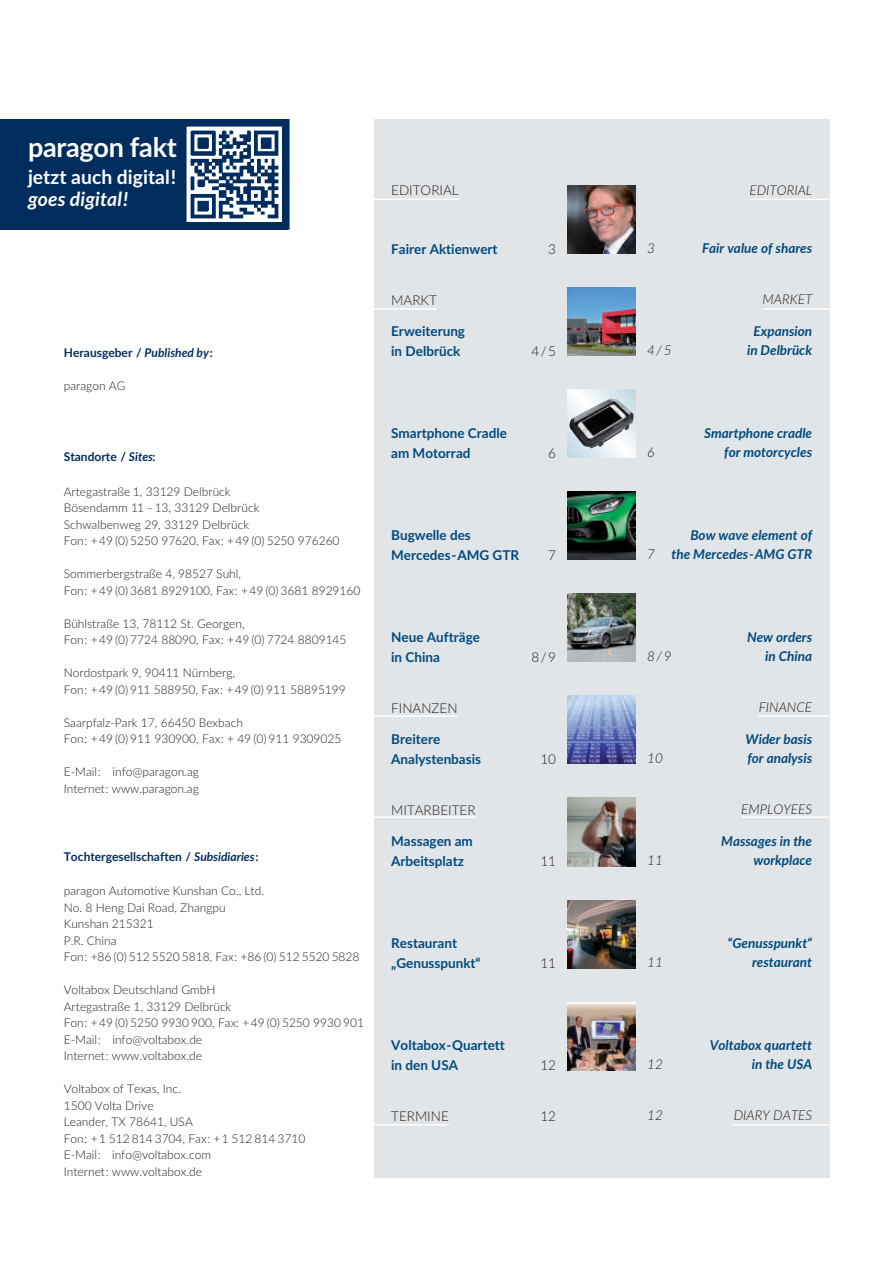
<style>
.page{position:relative;width:893px;height:1263px;background:#fff}
.page>*{position:absolute;margin:0;border:0;box-sizing:border-box;transform-origin:0 0}
.t1{font:700 27px "Lato";letter-spacing:-.01em;color:#fff}
.t2{font:700 19.35px "Lato";color:#fff}
.t3{font:italic 700 19.35px "Lato";letter-spacing:.005em;color:#fff}
.t4{font:italic 700 13.5px/19.5px "Lato";color:#004a7f;text-align:right}
.t5{font:700 13.5px/19.5px "Lato";color:#004a7f}
.t6{font:italic 300 13.5px "Lato";color:#231f20}
.t7{font:300 13.5px "Lato";color:#231f20}
.t8{font:300 12px/16.5px "Lato";color:#231f20}
.t9{font:700 12px "Lato";color:#002d5e}
.s1{font-style:italic}
.s2{font-weight:300;color:#231f20}
</style>
<div class="page">
<div style="left:374px;top:119px;width:455px;height:1059px;background:#e1e5e7"></div>
<img style="left:568px;top:288px;width:68px;height:68px">
<svg style="left:568px;top:390px;width:68px;height:68px"></svg>
<img style="left:622px;top:404px;width:12px;height:19px">
<img style="left:568px;top:492px;width:68px;height:68px">
<img style="left:568px;top:594px;width:68px;height:68px">
<img style="left:568px;top:696px;width:68px;height:68px">
<img style="left:568px;top:798px;width:68px;height:68px">
<img style="left:568px;top:900px;width:68px;height:68px">
<img style="left:568px;top:1002px;width:68px;height:68px">
<div style="left:0;top:119px;width:287px;height:111px;background:#002d5e"></div>
<img style="left:188px;top:128px;width:93px;height:93px">
<div style="left:179px;top:119px;width:111px;height:111px;border:8px solid #002d5e"></div>
<hr style="left:750px;top:199px;width:79px;height:1px;background:#fff">
<hr style="left:374px;top:308px;width:63px;height:2px;background:#fff">
<hr style="left:763px;top:308px;width:66px;height:2px;background:#fff">
<hr style="left:374px;top:715px;width:83px;height:2px;background:#fff">
<hr style="left:758px;top:715px;width:71px;height:2px;background:#fff">
<hr style="left:374px;top:816px;width:102px;height:2px;background:#fff">
<hr style="left:741px;top:816px;width:88px;height:2px;background:#fff">
<hr style="left:374px;top:1124px;width:74px;height:1px;background:#fff">
<hr style="left:733px;top:1124px;width:96px;height:1px;background:#fff">
<hr style="left:374px;top:199px;width:85px;height:1px;background:#fff">
<img style="left:568px;top:186px;width:68px;height:68px">
<h1 class="t1" style="left:28px;top:132px;width:150px">paragon fakt</h1>
<h2 class="t2" style="left:28px;top:166px;width:150px">jetzt auch digital!</h2>
<h2 class="t3" style="left:28px;top:188px;width:102px">goes digital!</h2>
<p class="t9" style="left:64px;top:346px;width:151px">Herausgeber / <span class="s1">Published by</span>:</p>
<p class="t8" style="left:64px;top:377px;width:63px">paragon AG</p>
<p class="t9" style="left:64px;top:450px;width:93px">Standorte / <span class="s1">Sites</span>:</p>
<p class="t8" style="left:64px;top:483px;width:277px">Artegastraße 1, 33129 Delbrück<br>Bösendamm 11 –13, 33129 Delbrück Schwalbenweg 29, 33129 Delbrück<br>Fon: +49 (0) 5250 97620, Fax: +49 (0) 5250 976260</p>
<p class="t8" style="left:64px;top:566px;width:298px">Sommerbergstraße 4, 98527 Suhl,<br>Fon: +49 (0) 3681 8929100, Fax: +49 (0) 3681 8929160</p>
<p class="t8" style="left:64px;top:615px;width:284px">Bühlstraße 13, 78112 St. Georgen,<br>Fon: +49 (0) 7724 88090, Fax: +49 (0) 7724 8809145</p>
<p class="t8" style="left:64px;top:665px;width:284px">Nordostpark 9, 90411 Nürnberg,<br>Fon: +49 (0) 911 588950, Fax: +49 (0) 911 58895199</p>
<p class="t8" style="left:64px;top:714px;width:279px">Saarpfalz-Park 17, 66450 Bexbach<br>Fon: +49 (0) 911 930900, Fax: + 49 (0) 911 9309025</p>
<p class="t8" style="left:64px;top:764px;width:137px">E-Mail: info@paragon.ag<br>Internet: www.paragon.ag</p>
<p class="t9" style="left:64px;top:850px;width:196px">Tochtergesellschaften / <span class="s1">Subsidiaries</span>:</p>
<p class="t8" style="left:64px;top:883px;width:297px">paragon Automotive Kunshan Co., Ltd.<br>No. 8 Heng Dai Road, Zhangpu<br>Kunshan 215321<br>P.R. China<br>Fon: +86 (0) 512 5520 5818, Fax: +86 (0) 512 5520 5828</p>
<p class="t8" style="left:64px;top:982px;width:302px">Voltabox Deutschland GmbH<br>Artegastraße 1, 33129 Delbrück<br>Fon: +49 (0) 5250 9930 900, Fax: +49 (0) 5250 9930 901<br>E-Mail: info@voltabox.de<br>Internet: www.voltabox.de</p>
<p class="t8" style="left:64px;top:1081px;width:243px">Voltabox of Texas, Inc.<br>1500 Volta Drive<br>Leander, TX 78641, USA<br>Fon: +1 512 814 3704, Fax: +1 512 814 3710<br>E-Mail: info@voltabox.com<br>Internet: www.voltabox.de</p>
<p class="t7" style="left:391px;top:183px;width:69px">EDITORIAL</p>
<p class="t5" style="left:391px;top:239px;width:108px">Fairer Aktienwert</p>
<p class="t7" style="left:548px;top:241px;width:9px">3</p>
<p class="t7" style="left:391px;top:292px;width:47px">MARKT</p>
<p class="t5" style="left:391px;top:322px;width:75px">Erweiterung in Delbrück</p>
<p class="t7" style="left:531px;top:343px;width:26px">4/5</p>
<p class="t5" style="left:391px;top:424px;width:117px">Smartphone Cradle am Motorrad</p>
<p class="t7" style="left:548px;top:445px;width:9px">6</p>
<p class="t5" style="left:391px;top:526px;width:129px">Bugwelle des<br>Mercedes-AMG GTR</p>
<p class="t7" style="left:548px;top:547px;width:9px">7</p>
<p class="t5" style="left:391px;top:628px;width:90px">Neue Aufträge in China</p>
<p class="t7" style="left:391px;top:700px;width:68px">FINANZEN</p>
<p class="t5" style="left:391px;top:730px;width:91px">Breitere<br>Analystenbasis</p>
<p class="t7" style="left:391px;top:802px;width:86px">MITARBEITER</p>
<p class="t5" style="left:391px;top:832px;width:83px">Massagen am<br>Arbeitsplatz</p>
<p class="t7" style="left:531px;top:649px;width:26px">8/9</p>
<p class="t7" style="left:540px;top:751px;width:17px">10</p>
<p class="t7" style="left:540px;top:853px;width:17px">11</p>
<p class="t5" style="left:391px;top:934px;width:91px">Restaurant „Genusspunkt“</p>
<p class="t5" style="left:391px;top:1036px;width:115px">Voltabox-Quartett in den USA</p>
<p class="t7" style="left:540px;top:955px;width:17px">11</p>
<p class="t7" style="left:540px;top:1057px;width:17px">12</p>
<p class="t7" style="left:391px;top:1108px;width:59px">TERMINE</p>
<p class="t7" style="left:540px;top:1108px;width:17px">12</p>
<p class="t6" style="left:749px;top:182px;width:64px">EDITORIAL</p>
<p class="t6" style="left:647px;top:240px;width:9px">3</p>
<p class="t4" style="left:702px;top:239px;width:112px">Fair value of shares</p>
<p class="t6" style="left:762px;top:291px;width:51px">MARKET</p>
<p class="t4" style="left:754px;top:321px;width:60px">Expansion</p>
<p class="t6" style="left:647px;top:342px;width:26px">4/5</p>
<p class="t4" style="left:747px;top:341px;width:67px">in Delbrück</p>
<p class="t4" style="left:704px;top:423px;width:109px">Smartphone cradle</p>
<p class="t6" style="left:647px;top:444px;width:9px">6</p>
<p class="t4" style="left:724px;top:443px;width:89px">for motorcycles</p>
<p class="t4" style="left:647px;top:525px;width:166px">Bow wave element of<br><span class="s2">7</span> the Mercedes-AMG GTR</p>
<p class="t4" style="left:747px;top:627px;width:67px">New orders</p>
<p class="t6" style="left:647px;top:648px;width:26px">8/9</p>
<p class="t4" style="left:765px;top:647px;width:48px">in China</p>
<p class="t6" style="left:759px;top:699px;width:55px">FINANCE</p>
<p class="t4" style="left:746px;top:729px;width:68px">Wider basis</p>
<p class="t6" style="left:647px;top:750px;width:17px">10</p>
<p class="t4" style="left:747px;top:749px;width:66px">for analysis</p>
<p class="t6" style="left:741px;top:801px;width:72px">EMPLOYEES</p>
<p class="t4" style="left:721px;top:831px;width:93px">Massages in the</p>
<p class="t6" style="left:647px;top:852px;width:17px">11</p>
<p class="t4" style="left:753px;top:851px;width:60px">workplace</p>
<p class="t4" style="left:727px;top:933px;width:86px">“Genusspunkt“</p>
<p class="t6" style="left:647px;top:954px;width:17px">11</p>
<p class="t4" style="left:752px;top:953px;width:62px">restaurant</p>
<p class="t4" style="left:710px;top:1035px;width:104px">Voltabox quartett</p>
<p class="t6" style="left:647px;top:1056px;width:17px">12</p>
<p class="t4" style="left:752px;top:1055px;width:62px">in the USA</p>
<p class="t6" style="left:647px;top:1107px;width:17px">12</p>
<p class="t6" style="left:734px;top:1107px;width:80px">DIARY DATES</p>
</div>
